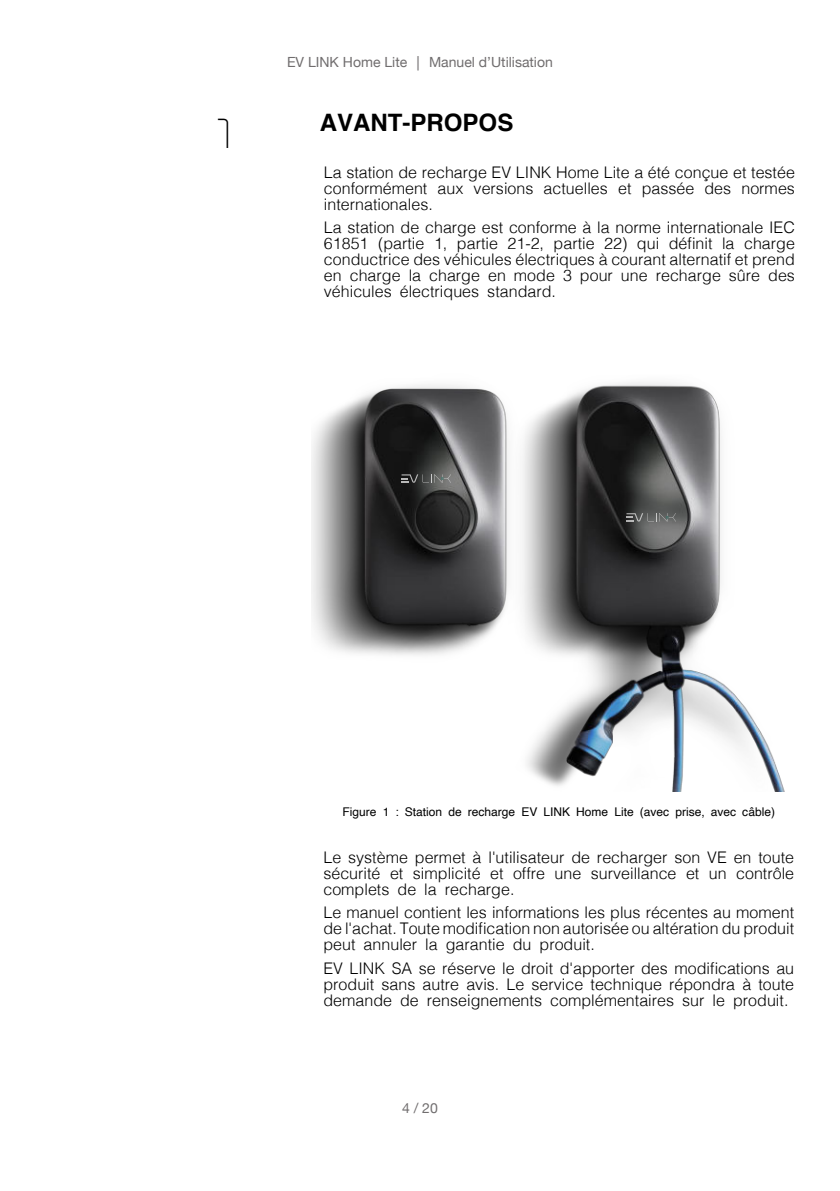
<style>
.page{position:relative;width:840px;height:1191px;background:#fff}
.page>*{position:absolute;margin:0;border:0;box-sizing:border-box;transform-origin:0 0}
.t1{font:300 40px "Ronduit Capitals";color:#000}
.t2{font:700 24px "Helvetica";color:#000}
.t3{font:300 16px/16px "Helvetica";color:#000;text-align:justify}
.t4{font:14px "Helvetica Neue";color:#706d6e}
.t5{font:12px "Helvetica";color:#000}
</style>
<div class="page">
<img style="left:527px;top:382px;width:258px;height:409px">
<svg style="left:626px;top:513px;width:49px;height:8px"></svg>
<img style="left:312px;top:382px;width:217px;height:287px">
<svg style="left:401px;top:474px;width:50px;height:9px"></svg>
<p class="t4" style="left:287px;top:52px;width:267px">EV LINK Home Lite │ Manuel d’Utilisation</p>
<h1 class="t1" style="left:216px;top:110px;width:20px">1</h1>
<h2 class="t2" style="left:319px;top:107px;width:195px">AVANT-PROPOS</h2>
<p class="t3" style="left:324px;top:163px;width:472px">La station de recharge EV LINK Home Lite a été conçue et testée conformément aux versions actuelles et passée des normes internationales.</p>
<p class="t3" style="left:324px;top:218px;width:472px">La station de charge est conforme à la norme internationale IEC 61851 (partie 1, partie 21-2, partie 22) qui définit la charge conductrice des véhicules électriques à courant alternatif et prend en charge la charge en mode 3 pour une recharge sûre des véhicules électriques standard.</p>
<p class="t5" style="left:342px;top:802px;width:434px">Figure 1 : Station de recharge EV LINK Home Lite (avec prise, avec câble)</p>
<p class="t3" style="left:323px;top:848px;width:472px">Le système permet à l'utilisateur de recharger son VE en toute sécurité et simplicité et offre une surveillance et un contrôle complets de la recharge.</p>
<p class="t3" style="left:323px;top:903px;width:472px">Le manuel contient les informations les plus récentes au moment de l'achat. Toute modification non autorisée ou altération du produit peut annuler la garantie du produit.</p>
<p class="t3" style="left:323px;top:959px;width:472px">EV LINK SA se réserve le droit d'apporter des modifications au produit sans autre avis. Le service technique répondra à toute demande de renseignements complémentaires sur le produit.</p>
<p class="t4" style="left:402px;top:1098px;width:37px">4/20</p>
</div>
